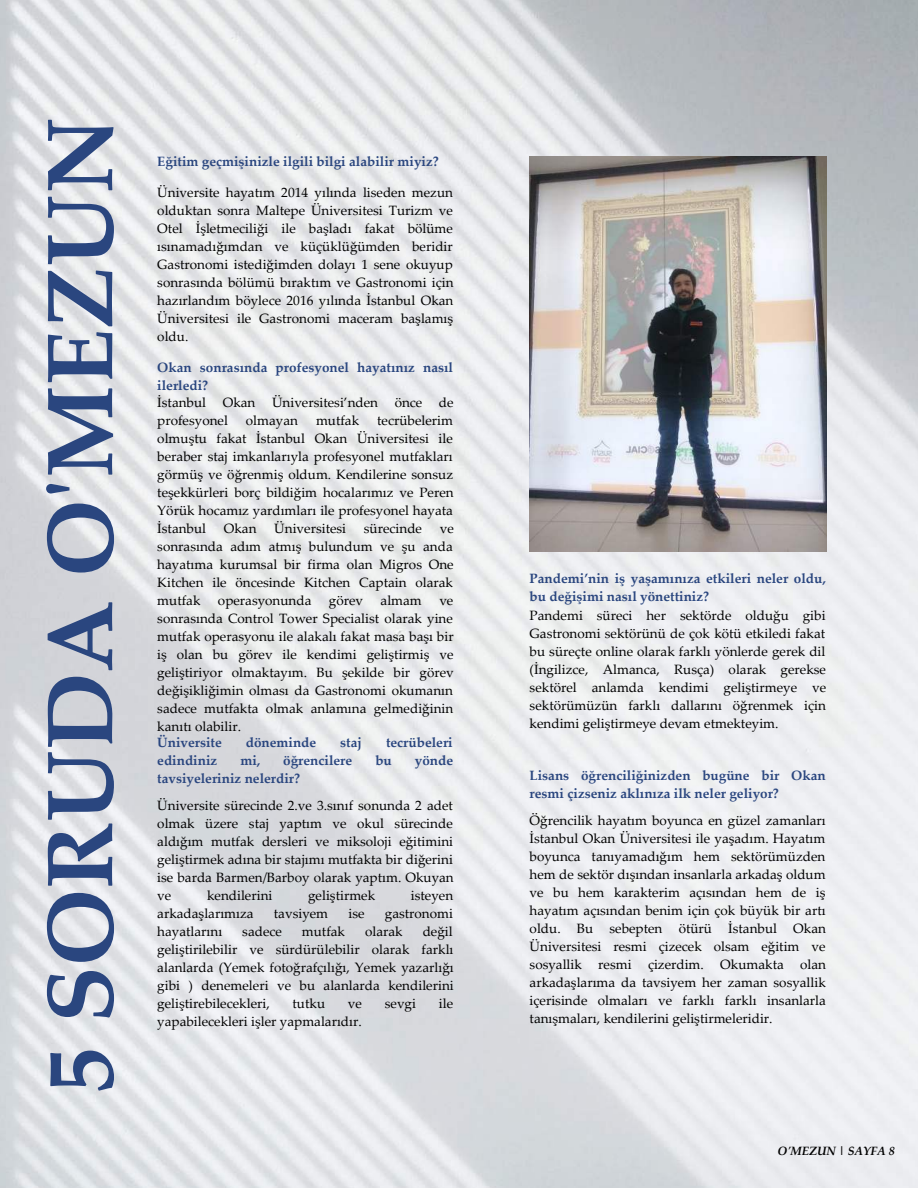
<style>
.page{position:relative;width:918px;height:1188px;background:#fff}
.page>*{position:absolute;margin:0;border:0;box-sizing:border-box;transform-origin:0 0}
.t1{font:700 93px "Palatino Linotype";color:#2a467f}
.t2{font:13.5px/18px "Palatino Linotype";color:#000;text-align:justify}
.t3{font:700 13.5px/18px "Palatino Linotype";color:#2a467f}
.t4{font:italic 700 12px "Palatino Linotype";color:#000}
</style>
<div class="page">
<img style="left:0;top:0;width:918px;height:1188px">
<img style="left:530px;top:156px;width:297px;height:395px">
<h1 class="t1" style="left:14px;top:1093px;width:978px;rotate:-90deg">5 SORUDA O'MEZUN</h1>
<p class="t3" style="left:157px;top:152px;width:283px">Eğitim geçmişinizle ilgili bilgi alabilir miyiz?</p>
<p class="t2" style="left:157px;top:183px;width:298px">Üniversite hayatım 2014 yılında liseden mezun olduktan sonra Maltepe Üniversitesi Turizm ve Otel İşletmeciliği ile başladı fakat bölüme ısınamadığımdan ve küçüklüğümden beridir Gastronomi istediğimden dolayı 1 sene okuyup sonrasında bölümü bıraktım ve Gastronomi için hazırlandım böylece 2016 yılında İstanbul Okan Üniversitesi ile Gastronomi maceram başlamış oldu.</p>
<p class="t3" style="left:157px;top:358px;width:297px">Okan sonrasında profesyonel hayatınız nasıl ilerledi?</p>
<p class="t2" style="left:157px;top:392px;width:298px">İstanbul Okan Üniversitesi’nden önce de profesyonel</p>
<p class="t2" style="left:246px;top:410px;width:54px">olmayan</p>
<p class="t2" style="left:316px;top:410px;width:45px">mutfak</p>
<p class="t2" style="left:157px;top:410px;width:298px;text-indent:220px">tecrübelerim olmuştu fakat İstanbul Okan Üniversitesi ile beraber staj imkanlarıyla profesyonel mutfakları görmüş ve öğrenmiş oldum. Kendilerine sonsuz teşekkürleri borç bildiğim hocalarımız ve Peren Yörük hocamız yardımları ile profesyonel hayata İstanbul</p>
<p class="t2" style="left:224px;top:518px;width:34px">Okan</p>
<p class="t2" style="left:274px;top:518px;width:73px">Üniversitesi</p>
<p class="t2" style="left:364px;top:518px;width:60px">sürecinde</p>
<p class="t2" style="left:157px;top:518px;width:298px;text-indent:282px">ve sonrasında adım atmış bulundum ve şu anda hayatıma kurumsal bir firma olan Migros One Kitchen ile öncesinde Kitchen Captain olarak mutfak</p>
<p class="t2" style="left:218px;top:590px;width:95px">operasyonunda</p>
<p class="t2" style="left:329px;top:590px;width:36px">görev</p>
<p class="t2" style="left:381px;top:590px;width:43px">almam</p>
<p class="t2" style="left:157px;top:590px;width:298px;text-indent:282px">ve sonrasında Control Tower Specialist olarak yine mutfak operasyonu ile alakalı fakat masa başı bir iş olan bu görev ile kendimi geliştirmiş ve geliştiriyor olmaktayım. Bu şekilde bir görev değişikliğimin olması da Gastronomi okumanın sadece mutfakta olmak anlamına gelmediğinin kanıtı olabilir.</p>
<p class="t3" style="left:157px;top:733px;width:66px">Üniversite</p>
<p class="t3" style="left:246px;top:733px;width:72px">döneminde</p>
<p class="t3" style="left:340px;top:733px;width:23px">staj</p>
<p class="t3" style="left:386px;top:733px;width:68px">tecrübeleri</p>
<p class="t3" style="left:157px;top:751px;width:61px">edindiniz</p>
<p class="t3" style="left:240px;top:751px;width:21px">mi,</p>
<p class="t3" style="left:283px;top:751px;width:70px">öğrencilere</p>
<p class="t3" style="left:375px;top:751px;width:18px">bu</p>
<p class="t3" style="left:415px;top:751px;width:40px">yönde</p>
<p class="t3" style="left:157px;top:769px;width:144px">tavsiyeleriniz nelerdir?</p>
<p class="t2" style="left:157px;top:796px;width:298px">Üniversite sürecinde 2.ve 3.sınıf sonunda 2 adet olmak üzere staj yaptım ve okul sürecinde aldığım mutfak dersleri ve miksoloji eğitimini geliştirmek adına bir stajımı mutfakta bir diğerini ise barda Barmen/Barboy olarak yaptım. Okuyan ve</p>
<p class="t2" style="left:207px;top:886px;width:67px">kendilerini</p>
<p class="t2" style="left:308px;top:886px;width:69px">geliştirmek</p>
<p class="t2" style="left:411px;top:886px;width:44px">isteyen</p>
<p class="t2" style="left:157px;top:904px;width:98px">arkadaşlarımıza</p>
<p class="t2" style="left:274px;top:904px;width:56px">tavsiyem</p>
<p class="t2" style="left:348px;top:904px;width:18px">ise</p>
<p class="t2" style="left:385px;top:904px;width:70px">gastronomi</p>
<p class="t2" style="left:157px;top:922px;width:66px">hayatlarını</p>
<p class="t2" style="left:242px;top:922px;width:41px">sadece</p>
<p class="t2" style="left:302px;top:922px;width:45px">mutfak</p>
<p class="t2" style="left:365px;top:922px;width:39px">olarak</p>
<p class="t2" style="left:157px;top:922px;width:298px;text-indent:265px">değil geliştirilebilir ve sürdürülebilir olarak farklı alanlarda (Yemek fotoğrafçılığı, Yemek yazarlığı gibi ) denemeleri ve bu alanlarda kendilerini geliştirebilecekleri,</p>
<p class="t2" style="left:293px;top:994px;width:34px">tutku</p>
<p class="t2" style="left:348px;top:994px;width:16px">ve</p>
<p class="t2" style="left:385px;top:994px;width:33px">sevgi</p>
<p class="t2" style="left:439px;top:994px;width:16px">ile</p>
<p class="t2" style="left:157px;top:1012px;width:206px">yapabilecekleri işler yapmalarıdır.</p>
<p class="t3" style="left:530px;top:569px;width:298px">Pandemi’nin iş yaşamınıza etkileri neler oldu, bu değişimi nasıl yönettiniz?</p>
<p class="t2" style="left:530px;top:606px;width:298px">Pandemi süreci her sektörde olduğu gibi Gastronomi sektörünü de çok kötü etkiledi fakat bu süreçte online olarak farklı yönlerde gerek dil (İngilizce, Almanca, Rusça) olarak gerekse sektörel anlamda kendimi geliştirmeye ve sektörümüzün farklı dallarını öğrenmek için kendimi geliştirmeye devam etmekteyim.</p>
<p class="t3" style="left:530px;top:766px;width:298px">Lisans öğrenciliğinizden bugüne bir Okan resmi çizseniz aklınıza ilk neler geliyor?</p>
<p class="t2" style="left:530px;top:811px;width:298px">Öğrencilik hayatım boyunca en güzel zamanları İstanbul Okan Üniversitesi ile yaşadım. Hayatım boyunca tanıyamadığım hem sektörümüzden hem de sektör dışından insanlarla arkadaş oldum ve bu hem karakterim açısından hem de iş hayatım açısından benim için çok büyük bir artı oldu. Bu sebepten ötürü İstanbul Okan Üniversitesi resmi çizecek olsam eğitim ve sosyallik resmi çizerdim. Okumakta olan arkadaşlarıma da tavsiyem her zaman sosyallik içerisinde olmaları ve farklı farklı insanlarla tanışmaları, kendilerini geliştirmeleridir.</p>
<p class="t4" style="left:778px;top:1143px;width:119px">O'MEZUN | SAYFA 8</p>
</div>
